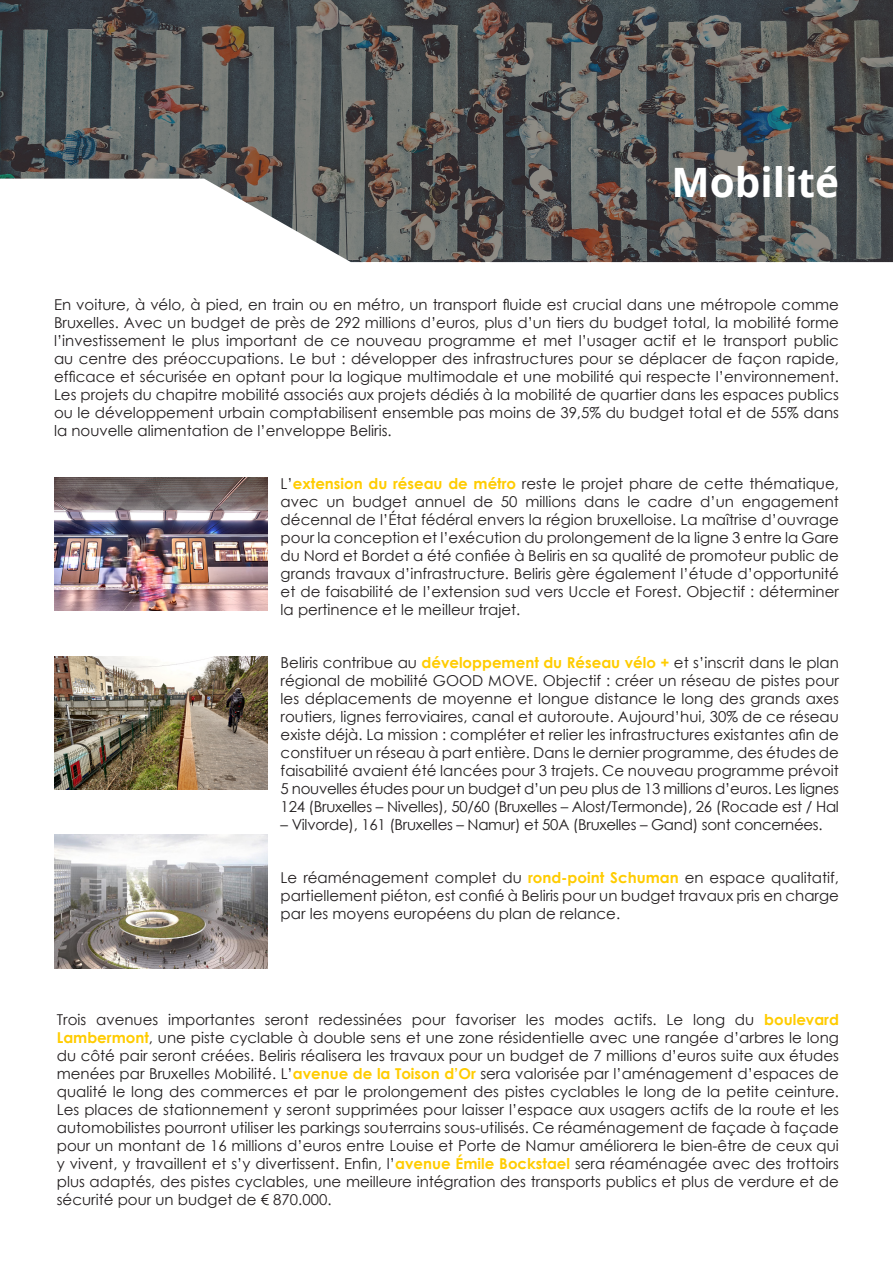
<style>
.page{position:relative;width:893px;height:1263px;background:#fff}
.page>*{position:absolute;margin:0;border:0;box-sizing:border-box;transform-origin:0 0}
.t1{font:700 40.5px "Open Sans";color:#fff}
.texte{font:15px/18px "Century Gothic";color:#231f20;text-align:justify}
.texte-2{font:15px "Century Gothic";letter-spacing:-.02em;color:#231f20}
.s1{font-weight:700;color:#fc0}
</style>
<div class="page">
<svg style="left:0;top:0;width:893px;height:179px;background:#545555"></svg>
<svg style="left:205px;top:179px;width:688px;height:84px;background:#6a6968"></svg>
<img style="left:54px;top:478px;width:214px;height:133px">
<img style="left:54px;top:656px;width:214px;height:133px">
<img style="left:54px;top:835px;width:214px;height:133px">
<p class="t1" style="left:671px;top:154px;width:169px">Mobilité</p>
<p class="texte" style="left:54px;top:295px;width:786px">En voiture, à vélo, à pied, en train ou en métro, un transport fluide est crucial dans une métropole comme Bruxelles. Avec un budget de près de 292 millions d’euros, plus d’un tiers du budget total, la mobilité forme l’investissement le plus important de ce nouveau programme et met l’usager actif et le transport public au centre des préoccupations. Le but : développer des infrastructures pour se déplacer de façon rapide, efficace et sécurisée en optant pour la logique multimodale et une mobilité qui respecte l’environnement.<br>Les projets du chapitre mobilité associés aux projets dédiés à la mobilité de quartier dans les espaces publics ou le développement urbain comptabilisent ensemble pas moins de 39,5% du budget total et de 55% dans la nouvelle alimentation de l’enveloppe Beliris.</p>
<p class="texte" style="left:281px;top:474px;width:560px">L’<span class="s1">extension du réseau de métro</span> reste le projet phare de cette thématique, avec un budget annuel de 50 millions dans le cadre d’un engagement décennal de l’État fédéral envers la région bruxelloise. La maîtrise d’ouvrage pour la conception et l’exécution du prolongement de la ligne 3 entre la Gare du Nord et Bordet a été confiée à Beliris en sa qualité de promoteur public de grands travaux d’infrastructure. Beliris gère également l’étude d’opportunité et de faisabilité de l’extension sud vers Uccle et Forest. Objectif : déterminer la pertinence et le meilleur trajet.</p>
<p class="texte" style="left:281px;top:653px;width:560px">Beliris contribue au <span class="s1">développement du Réseau vélo +</span> et s’inscrit dans le plan régional de mobilité GOOD MOVE. Objectif : créer un réseau de pistes pour les déplacements de moyenne et longue distance le long des grands axes routiers, lignes ferroviaires, canal et autoroute. Aujourd’hui, 30% de ce réseau existe déjà. La mission : compléter et relier les infrastructures existantes afin de constituer un réseau à part entière. Dans le dernier programme, des études de faisabilité avaient été lancées pour 3 trajets. Ce nouveau programme prévoit 5 nouvelles études pour un budget d’un peu plus de 13 millions d’euros. Les lignes 124 (Bruxelles – Nivelles), 50/60 (Bruxelles – Alost/Termonde), 26 (Rocade est / Hal</p>
<p class="texte-2" style="left:281px;top:814px;width:543px">– Vilvorde), 161 (Bruxelles – Namur) et 50A (Bruxelles – Gand) sont concernées.</p>
<p class="texte" style="left:281px;top:868px;width:560px">Le réaménagement complet du <span class="s1">rond-point Schuman</span> en espace qualitatif, partiellement piéton, est confié à Beliris pour un budget travaux pris en charge par les moyens européens du plan de relance.</p>
<p class="texte" style="left:57px;top:1010px;width:784px">Trois avenues importantes seront redessinées pour favoriser les modes actifs. Le long du <span class="s1">boulevard Lambermont</span>, une piste cyclable à double sens et une zone résidentielle avec une rangée d’arbres le long du côté pair seront créées. Beliris réalisera les travaux pour un budget de 7 millions d’euros suite aux études menées par Bruxelles Mobilité. L’<span class="s1">avenue de la Toison d’Or</span> sera valorisée par l’aménagement d’espaces de qualité le long des commerces et par le prolongement des pistes cyclables le long de la petite ceinture.<br>Les places de stationnement y seront supprimées pour laisser l’espace aux usagers actifs de la route et les automobilistes pourront utiliser les parkings souterrains sous-utilisés. Ce réaménagement de façade à façade pour un montant de 16 millions d’euros entre Louise et Porte de Namur améliorera le bien-être de ceux qui y vivent, y travaillent et s’y divertissent. Enfin, l’<span class="s1">avenue Émile Bockstael</span> sera réaménagée avec des trottoirs plus adaptés, des pistes cyclables, une meilleure intégration des transports publics et plus de verdure et de sécurité pour un budget de € 870.000.</p>
</div>
